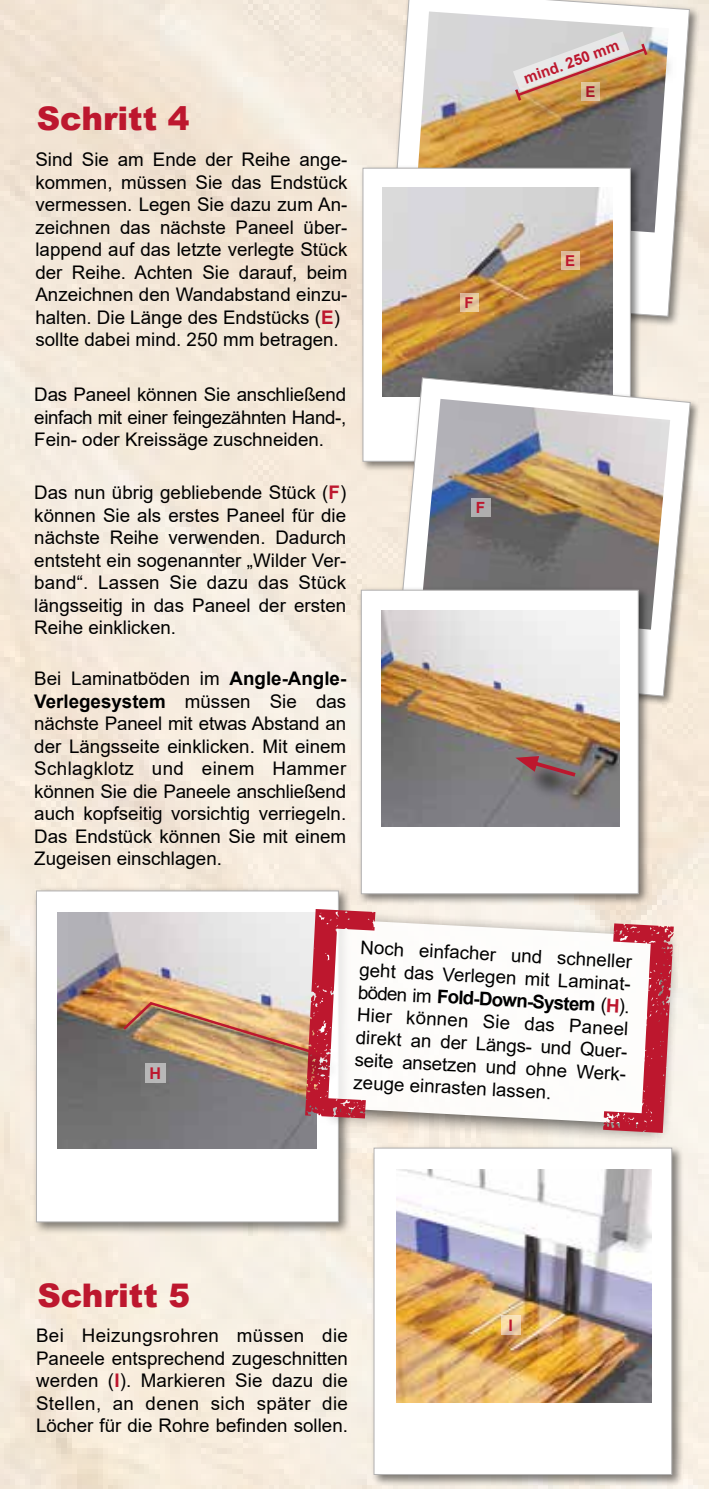
<style>
.page{position:relative;width:709px;height:1489px;background:#fff}
.page>*{position:absolute;margin:0;border:0;box-sizing:border-box;transform-origin:0 0}
.t1{font:900 32.5px "Arial";color:#bd172e}
.t2{font:18.75px/22.5px "Arial";color:#000;text-align:justify}
.t3{font:700 16.25px "Arial";color:#bd172e}
.t4{font:700 16px "Arial";color:#bd172e}
.t5{font:700 15.5px "Arial";color:#bd172e}
.t6{font:700 15px "Arial";color:#bd172e}
.s1{font-weight:700;color:#bd172e}
.s2{font-weight:700}
</style>
<div class="page">
<div style="left:385px;top:0;width:316px;height:328px;background:#000;opacity:.5"></div>
<svg style="left:387px;top:0;width:303px;height:317px"></svg>
<img style="left:415px;top:11px;width:254px;height:221px">
<div style="left:360px;top:165px;width:281px;height:307px;background:#000;opacity:.5"></div>
<div style="left:362px;top:168px;width:268px;height:293px;background:#fff;border:1px solid #b3b2b2"></div>
<img style="left:383px;top:187px;width:229px;height:209px">
<div style="left:392px;top:375px;width:308px;height:331px;background:#000;opacity:.5"></div>
<svg style="left:394px;top:377px;width:297px;height:319px"></svg>
<img style="left:421px;top:399px;width:249px;height:230px">
<div style="left:357px;top:586px;width:293px;height:319px;background:#000;opacity:.5"></div>
<div style="left:361px;top:590px;width:277px;height:304px;background:#fff;border:1px solid #b3b2b2"></div>
<img style="left:382px;top:610px;width:237px;height:216px">
<div style="left:521px;top:760px;width:84px;height:46px;background:#000;opacity:.75"></div>
<svg style="left:515px;top:756px;width:64px;height:23px"></svg>
<div style="left:32px;top:886px;width:319px;height:348px;background:#000;opacity:.5"></div>
<div style="left:36px;top:890px;width:303px;height:332px;background:#fff;border:1px solid #b3b2b2"></div>
<img style="left:57px;top:912px;width:259px;height:236px">
<div style="left:370px;top:1144px;width:314px;height:342px;background:#000;opacity:.5"></div>
<div style="left:373px;top:1147px;width:299px;height:327px;background:#fff;border:1px solid #b3b2b2"></div>
<img style="left:396px;top:1169px;width:255px;height:233px">
<svg style="left:501px;top:1315px;width:19px;height:19px"></svg>
<div style="left:471px;top:498px;width:19px;height:18px;background:#afaeb0"></div>
<svg style="left:460px;top:293px;width:18px;height:18px"></svg>
<div style="left:561px;top:252px;width:18px;height:18px;background:#e0bd9b"></div>
<div style="left:520px;top:49px;width:157px;height:81px;background:#000;opacity:.75"></div>
<img style="left:513px;top:32px;width:136px;height:71px">
<div style="left:317px;top:909px;width:365px;height:235px;background:#000;opacity:.75"></div>
<svg style="left:327px;top:919px;width:335px;height:205px"></svg>
<svg style="left:602px;top:923px;width:71px;height:209px"></svg>
<img style="left:120px;top:909px;width:255px;height:209px">
<p class="t6" style="left:521px;top:69px;width:102px;rotate:-20deg">mind. 250 mm</p>
<h1 class="t1" style="left:37px;top:95px;width:154px">Schritt 4</h1>
<p class="t2" style="left:35px;top:148px;width:313px;text-align:left">Sind Sie am Ende der Reihe ange&shy;kommen, müssen Sie das Endstück vermessen. Legen Sie dazu zum An&shy;zeichnen das nächste Paneel über&shy;lappend auf das letzte verlegte Stück der Reihe. Achten Sie darauf, beim Anzeichnen den Wandabstand einzu&shy;halten. Die Länge des Endstücks (<span class="s1">E</span>) sollte dabei mind. 250 mm betragen.</p>
<p class="t2" style="left:34px;top:383px;width:313px">Das Paneel können Sie anschließend einfach mit einer feingezähnten Hand-, Fein- oder Kreissäge zuschneiden.</p>
<p class="t2" style="left:34px;top:481px;width:313px">Das nun übrig gebliebende Stück (<span class="s1">F</span>) können Sie als erstes Paneel für die nächste Reihe verwenden. Dadurch entsteht ein sogenannter „Wilder Ver&shy;band“. Lassen Sie dazu das Stück längsseitig in das Paneel der ersten Reihe einklicken.</p>
<p class="t2" style="left:34px;top:667px;width:313px">Bei Laminatböden im <span class="s2">Angle-Angle-Verlegesystem</span> müssen Sie das nächste Paneel mit etwas Abstand an der Längsseite einklicken. Mit einem Schlagklotz und einem Hammer können Sie die Paneele anschließend auch kopfseitig vorsichtig verriegeln.<br>Das Endstück können Sie mit einem Zugeisen einschlagen.</p>
<p class="t6" style="left:464px;top:292px;width:11px">F</p>
<p class="t5" style="left:476px;top:496px;width:11px">F</p>
<p class="t6" style="left:585px;top:81px;width:12px">E</p>
<p class="t6" style="left:565px;top:250px;width:12px">E</p>
<p class="t3" style="left:150px;top:1061px;width:13px">H</p>
<h1 class="t1" style="left:37px;top:1271px;width:154px">Schritt 5</h1>
<p class="t2" style="left:361px;top:935px;width:276px;text-align:left;rotate:3deg">Noch einfacher und schneller geht das Verlegen mit Laminat&shy;böden im <span class="s2">Fold-Down-System</span> (<span class="s1">H</span>).<br>Hier können Sie das Paneel direkt an der Längs- und Quer&shy;seite ansetzen und ohne Werk&shy;zeuge einrasten lassen.</p>
<p class="t2" style="left:36px;top:1323px;width:313px">Bei Heizungsrohren müssen die Paneele entsprechend zugeschnitten werden (<span class="s1">I</span>). Markieren Sie dazu die Stellen, an denen sich später die Löcher für die Rohre befinden sollen.</p>
<p class="t4" style="left:508px;top:1313px;width:6px">I</p>
</div>
